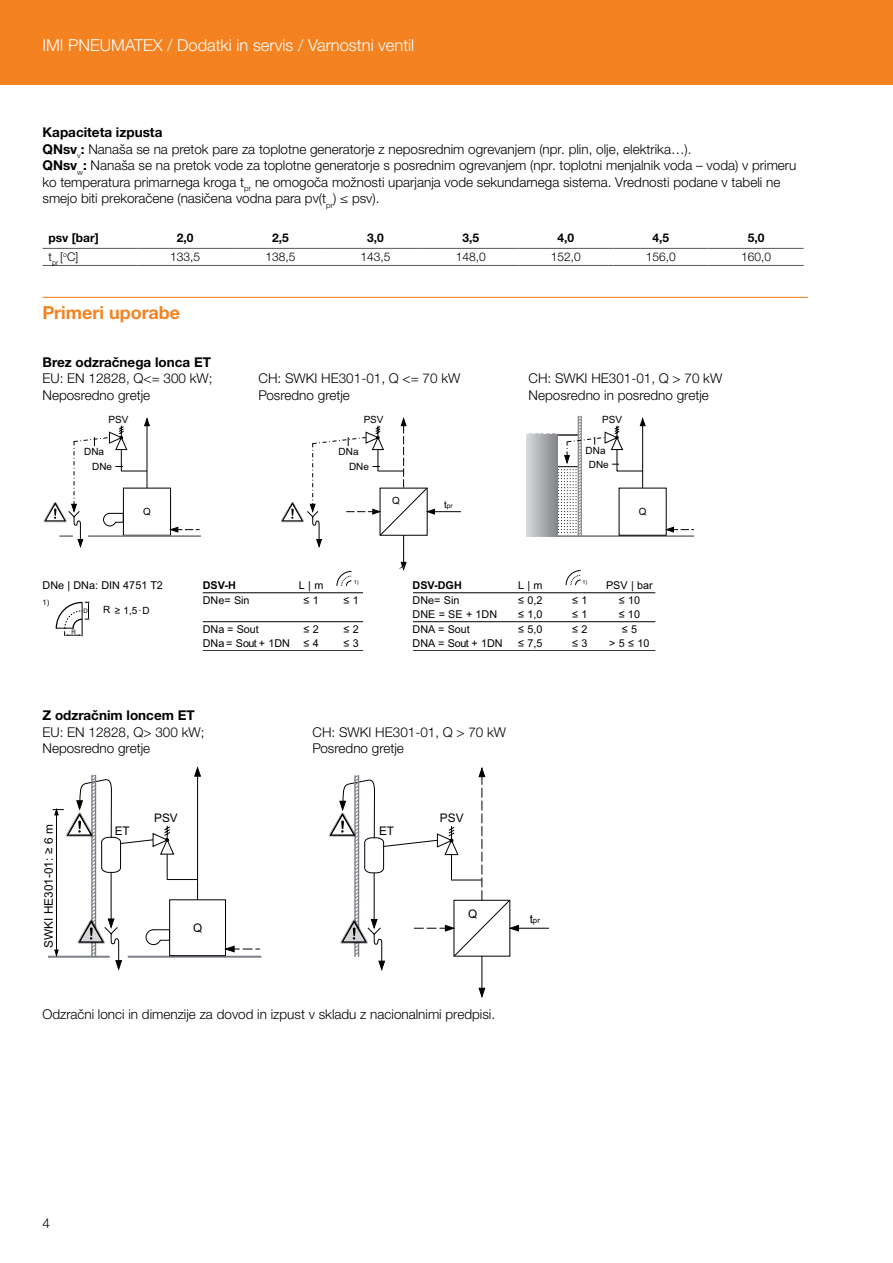
<style>
.page{position:relative;width:893px;height:1263px;background:#fff}
.page>*{position:absolute;margin:0;border:0;box-sizing:border-box;transform-origin:0 0}
.t1{font:700 18px "Helvetica Neue LTW1 G";color:#f58220}
.t2{font:300 16.5px "Helvetica Neue LTW1 G";color:#fff}
.t3{font:300 13.5px/16.5px "Helvetica Neue LTW1 G";color:#000}
.t4{font:700 13.5px "Helvetica Neue LTW1 G";color:#000}
.t5{font:300 12px "Helvetica Neue LTW1 G";color:#000}
.t6{font:700 12px "Helvetica Neue LTW1 G";color:#000}
.t7{font:11.85px "Arial";color:#000}
.t8{font:10.8px "Arial";color:#000}
.t9{font:700 10.8px "Arial";color:#000}
.t10{font:10.05px "Arial";color:#000}
.t11{font:7.95px "Arial";color:#000}
.t12{font:7.5px "Arial";color:#000}
.t13{font:6.6px "Arial";color:#000}
.t14{font:6.15px "Arial";color:#000}
.t15{font:5.4px "Arial";color:#000}
.s1{font-weight:700}
.s2{font-size:10.05px}
.s3{font-size:11.85px}
</style>
<div class="page">
<div style="left:0;top:0;width:893px;height:85px;background:#f58220"></div>
<hr style="left:43px;top:297px;width:765px;height:1px;background:#f58220">
<hr style="left:43px;top:248px;width:95px;height:1px;background:#58595b">
<hr style="left:43px;top:265px;width:95px;height:1px;background:#58595b">
<hr style="left:138px;top:248px;width:95px;height:1px;background:#58595b">
<hr style="left:138px;top:265px;width:95px;height:1px;background:#58595b">
<hr style="left:233px;top:248px;width:95px;height:1px;background:#58595b">
<hr style="left:233px;top:265px;width:95px;height:1px;background:#58595b">
<hr style="left:328px;top:248px;width:95px;height:1px;background:#58595b">
<hr style="left:328px;top:265px;width:95px;height:1px;background:#58595b">
<hr style="left:423px;top:248px;width:95px;height:1px;background:#58595b">
<hr style="left:423px;top:265px;width:95px;height:1px;background:#58595b">
<hr style="left:518px;top:248px;width:95px;height:1px;background:#58595b">
<hr style="left:518px;top:265px;width:95px;height:1px;background:#58595b">
<hr style="left:613px;top:248px;width:95px;height:1px;background:#58595b">
<hr style="left:613px;top:265px;width:95px;height:1px;background:#58595b">
<hr style="left:708px;top:248px;width:96px;height:1px;background:#58595b">
<hr style="left:708px;top:265px;width:96px;height:1px;background:#58595b">
<div style="left:123px;top:488px;width:48px;height:47px;border:1px solid #000"></div>
<svg style="left:171px;top:527px;width:29px;height:5px"></svg>
<hr style="left:88px;top:535px;width:113px;height:2px;background:#808285">
<hr style="left:431px;top:511px;width:30px;height:1px;background:#000">
<hr style="left:403px;top:535px;width:1px;height:30px;background:#000">
<svg style="left:399px;top:562px;width:7px;height:8px"></svg>
<svg style="left:44px;top:418px;width:106px;height:129px"></svg>
<svg style="left:281px;top:418px;width:154px;height:129px"></svg>
<hr style="left:555px;top:535px;width:138px;height:2px;background:#808285">
<svg style="left:666px;top:527px;width:27px;height:5px"></svg>
<svg style="left:526px;top:415px;width:119px;height:122px"></svg>
<hr style="left:413px;top:592px;width:242px;height:1px;background:#000">
<hr style="left:413px;top:621px;width:242px;height:1px;background:#000">
<hr style="left:413px;top:650px;width:242px;height:1px;background:#000">
<hr style="left:203px;top:592px;width:160px;height:1px;background:#000">
<hr style="left:203px;top:621px;width:160px;height:1px;background:#000">
<hr style="left:203px;top:650px;width:160px;height:1px;background:#000">
<svg style="left:55px;top:601px;width:34px;height:35px"></svg>
<svg style="left:336px;top:571px;width:16px;height:15px"></svg>
<svg style="left:565px;top:570px;width:16px;height:16px"></svg>
<hr style="left:48px;top:956px;width:62px;height:2px;background:#7b7f87">
<hr style="left:128px;top:956px;width:133px;height:2px;background:#7b7f87">
<div style="left:169px;top:899px;width:57px;height:57px;border:1px solid #000"></div>
<svg style="left:225px;top:946px;width:35px;height:6px"></svg>
<hr style="left:514px;top:928px;width:35px;height:1px;background:#000">
<hr style="left:481px;top:956px;width:1px;height:35px;background:#000">
<svg style="left:479px;top:988px;width:6px;height:9px"></svg>
<svg style="left:53px;top:767px;width:148px;height:202px"></svg>
<svg style="left:329px;top:768px;width:190px;height:202px"></svg>
<p class="t2" style="left:43px;top:35px;width:373px">IMI PNEUMATEX / Dodatki in servis / Varnostni ventil</p>
<p class="t3" style="left:43px;top:124px;width:755px"><span class="s1">Kapaciteta izpusta<br>QNsv</span><sub>v</sub><span class="s1">:</span> Nanaša se na pretok pare za toplotne generatorje z neposrednim ogrevanjem (npr. plin, olje, elektrika…).<br><span class="s1">QNsv</span><sub>w</sub><span class="s1">:</span> Nanaša se na pretok vode za toplotne generatorje s posrednim ogrevanjem (npr. toplotni menjalnik voda – voda) v primeru ko temperatura primarnega kroga t<sub>pr</sub> ne omogoča možnosti uparjanja vode sekundarnega sistema. Vrednosti podane v tabeli ne smejo biti prekoračene (nasičena vodna para pv(t<sub>pr</sub>) ≤ psv).</p>
<p class="t6" style="left:49px;top:230px;width:52px">psv [bar]</p>
<p class="t6" style="left:177px;top:230px;width:18px">2,0</p>
<p class="t6" style="left:272px;top:230px;width:18px">2,5</p>
<p class="t6" style="left:367px;top:230px;width:18px">3,0</p>
<p class="t6" style="left:462px;top:230px;width:18px">3,5</p>
<p class="t6" style="left:557px;top:230px;width:18px">4,0</p>
<p class="t6" style="left:653px;top:230px;width:18px">4,5</p>
<p class="t6" style="left:748px;top:230px;width:18px">5,0</p>
<p class="t5" style="left:49px;top:250px;width:31px">t<sub>pr</sub> [<sup>o</sup>C]</p>
<p class="t5" style="left:170px;top:250px;width:32px">133,5</p>
<p class="t5" style="left:265px;top:250px;width:32px">138,5</p>
<p class="t5" style="left:360px;top:250px;width:32px">143,5</p>
<p class="t5" style="left:456px;top:250px;width:32px">148,0</p>
<p class="t5" style="left:551px;top:250px;width:32px">152,0</p>
<p class="t5" style="left:646px;top:250px;width:32px">156,0</p>
<p class="t5" style="left:741px;top:250px;width:32px">160,0</p>
<h1 class="t1" style="left:43px;top:302px;width:139px">Primeri uporabe</h1>
<p class="t4" style="left:43px;top:354px;width:170px">Brez odzračnega lonca ET</p>
<p class="t3" style="left:43px;top:370px;width:172px">EU: EN 12828, Q&lt;= 300 kW;</p>
<p class="t3" style="left:259px;top:370px;width:203px">CH: SWKI HE301-01, Q &lt;= 70 kW</p>
<p class="t3" style="left:529px;top:370px;width:195px">CH: SWKI HE301-01, Q &gt; 70 kW</p>
<p class="t3" style="left:43px;top:387px;width:109px">Neposredno gretje</p>
<p class="t3" style="left:259px;top:387px;width:93px">Posredno gretje</p>
<p class="t3" style="left:529px;top:387px;width:182px">Neposredno in posredno gretje</p>
<p class="t10" style="left:109px;top:413px;width:21px">PSV</p>
<p class="t10" style="left:364px;top:413px;width:21px">PSV</p>
<p class="t10" style="left:602px;top:413px;width:21px">PSV</p>
<p class="t10" style="left:84px;top:445px;width:21px">DNa</p>
<p class="t10" style="left:339px;top:445px;width:21px">DNa</p>
<p class="t10" style="left:586px;top:443px;width:21px">DNa</p>
<p class="t10" style="left:92px;top:460px;width:21px">DNe</p>
<p class="t10" style="left:349px;top:460px;width:21px">DNe</p>
<p class="t10" style="left:589px;top:458px;width:21px">DNe</p>
<p class="t10" style="left:143px;top:505px;width:9px">Q</p>
<p class="t10" style="left:392px;top:494px;width:9px">Q</p>
<p class="t13" style="left:444px;top:502px;width:10px"><span class="s2">t</span>pr</p>
<p class="t10" style="left:639px;top:505px;width:9px">Q</p>
<p class="t8" style="left:43px;top:578px;width:122px">DNe | DNa: DIN 4751 T2</p>
<p class="t9" style="left:203px;top:578px;width:35px">DSV-H</p>
<p class="t8" style="left:299px;top:578px;width:26px">L|m</p>
<p class="t15" style="left:354px;top:579px;width:6px">1)</p>
<p class="t9" style="left:413px;top:578px;width:51px">DSV-DGH</p>
<p class="t8" style="left:518px;top:578px;width:26px">L|m</p>
<p class="t8" style="left:582px;top:578px;width:72px"><sup>1)</sup> PSV | bar</p>
<p class="t8" style="left:203px;top:593px;width:48px">DNe= Sin</p>
<p class="t8" style="left:304px;top:593px;width:17px">≤ 1</p>
<p class="t8" style="left:344px;top:593px;width:17px">≤ 1</p>
<p class="t8" style="left:413px;top:593px;width:48px">DNe= Sin</p>
<p class="t8" style="left:518px;top:593px;width:26px">≤ 0,2</p>
<p class="t8" style="left:572px;top:593px;width:17px">≤ 1</p>
<p class="t8" style="left:619px;top:593px;width:23px">≤ 10</p>
<p class="t8" style="left:413px;top:607px;width:86px">DNE = SE + 1DN</p>
<p class="t8" style="left:518px;top:607px;width:26px">≤ 1,0</p>
<p class="t8" style="left:572px;top:607px;width:17px">≤ 1</p>
<p class="t8" style="left:619px;top:607px;width:23px">≤ 10</p>
<p class="t8" style="left:203px;top:622px;width:58px">DNa = Sout</p>
<p class="t8" style="left:304px;top:622px;width:17px">≤ 2</p>
<p class="t8" style="left:344px;top:622px;width:17px">≤ 2</p>
<p class="t8" style="left:413px;top:622px;width:59px">DNA = Sout</p>
<p class="t8" style="left:518px;top:622px;width:26px">≤ 5,0</p>
<p class="t8" style="left:572px;top:622px;width:17px">≤ 2</p>
<p class="t8" style="left:622px;top:622px;width:17px">≤ 5</p>
<p class="t8" style="left:203px;top:636px;width:89px">DNa = Sout + 1DN</p>
<p class="t8" style="left:304px;top:636px;width:17px">≤ 4</p>
<p class="t8" style="left:344px;top:636px;width:17px">≤ 3</p>
<p class="t8" style="left:413px;top:636px;width:92px">DNA = Sout + 1DN</p>
<p class="t8" style="left:518px;top:636px;width:26px">≤ 7,5</p>
<p class="t8" style="left:572px;top:636px;width:17px">≤ 3</p>
<p class="t8" style="left:609px;top:636px;width:42px">&gt; 5 ≤ 10</p>
<p class="t12" style="left:43px;top:597px;width:8px">1)</p>
<p class="t10" style="left:103px;top:603px;width:48px">R ≥ 1,5 · D</p>
<p class="t14" style="left:83px;top:607px;width:6px">D</p>
<p class="t14" style="left:72px;top:628px;width:6px">R</p>
<p class="t4" style="left:43px;top:707px;width:154px">Z odzračnim loncem ET</p>
<p class="t3" style="left:43px;top:724px;width:163px">EU: EN 12828, Q&gt; 300 kW;</p>
<p class="t3" style="left:313px;top:724px;width:195px">CH: SWKI HE301-01, Q &gt; 70 kW</p>
<p class="t3" style="left:43px;top:740px;width:109px">Neposredno gretje</p>
<p class="t3" style="left:313px;top:740px;width:93px">Posredno gretje</p>
<p class="t7" style="left:41px;top:948px;width:126px;rotate:-90deg">SWKI HE301-01: ≥ 6 m</p>
<p class="t7" style="left:154px;top:809px;width:25px">PSV</p>
<p class="t7" style="left:115px;top:823px;width:17px">ET</p>
<p class="t7" style="left:379px;top:823px;width:17px">ET</p>
<p class="t7" style="left:193px;top:920px;width:11px">Q</p>
<p class="t7" style="left:440px;top:809px;width:25px">PSV</p>
<p class="t7" style="left:468px;top:906px;width:11px">Q</p>
<p class="t3" style="left:43px;top:1006px;width:454px">Odzračni lonci in dimenzije za dovod in izpust v skladu z nacionalnimi predpisi.</p>
<p class="t11" style="left:530px;top:915px;width:12px"><span class="s3">t</span>pr</p>
<p class="t3" style="left:43px;top:1215px;width:9px">4</p>
</div>
